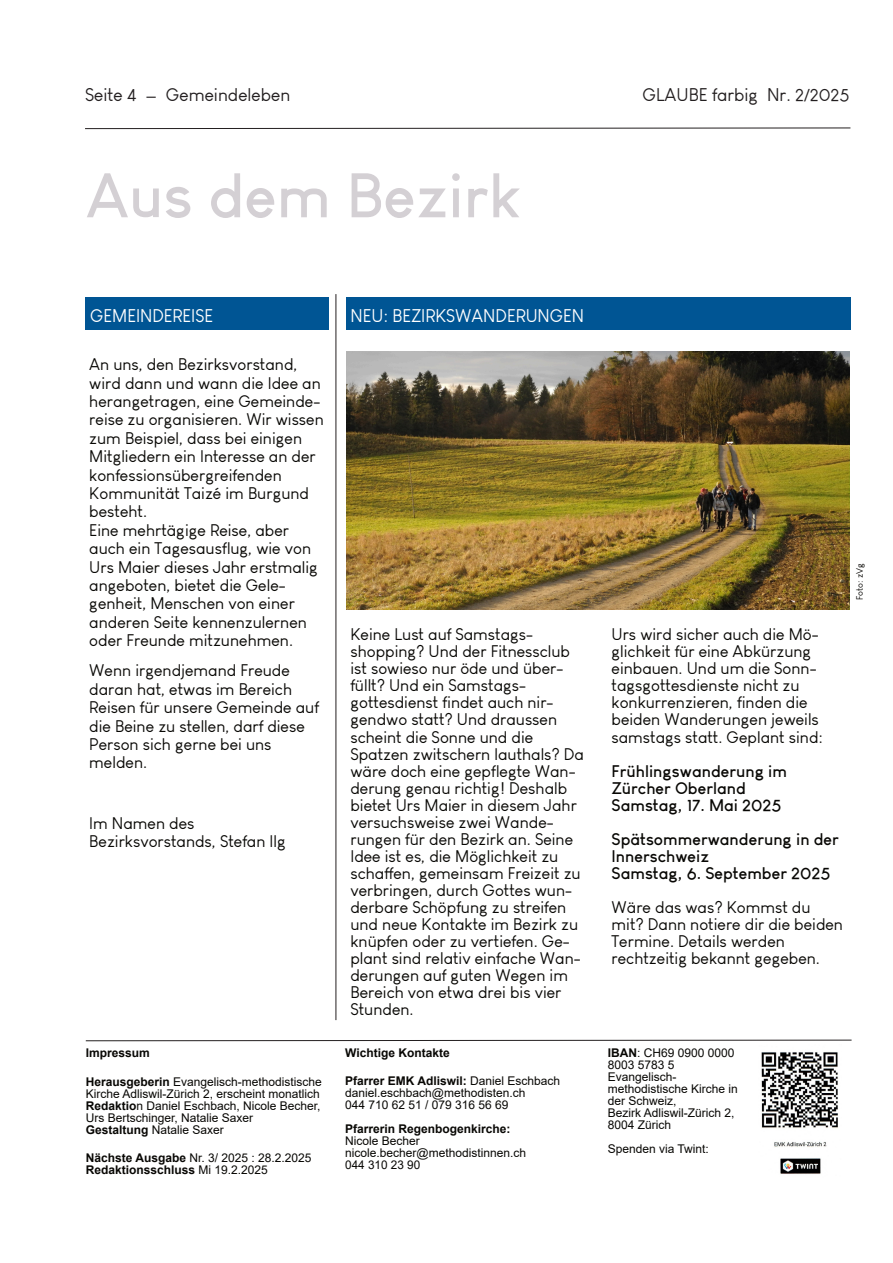
<style>
.page{position:relative;width:893px;height:1263px;background:#fff}
.page>*{position:absolute;margin:0;border:0;box-sizing:border-box;transform-origin:0 0}
.t1{font:700 61.5px "Louis George Cafe";color:#d4d0d4}
.t2{font:18px "Louis George Cafe";color:#231f20}
.t3{font:18px "Louis George Cafe";color:#fff}
.t4{font:16.5px/17.1px "Louis George Cafe";color:#080704}
.t5{font:700 16.5px/17.1px "Louis George Cafe";color:#080704}
.t6{font:12px/12px "Arial";color:#080704}
.t7{font:700 12px/12px "Arial";color:#080704}
.t8{font:9px "Louis George Cafe";color:#080704}
.s1{font-size:16.5px}
.s2{font-weight:700}
.s3{font-weight:400}
</style>
<div class="page">
<svg style="left:85px;top:127px;width:766px;height:2px;background:#918f8f"></svg>
<div style="left:346px;top:298px;width:504px;height:32px;background:#005594"></div>
<img style="left:346px;top:351px;width:503px;height:258px">
<svg style="left:85px;top:1039px;width:767px;height:2px"></svg>
<hr style="left:336px;top:294px;width:1px;height:726px;background:#231f20">
<img style="left:761px;top:1052px;width:77px;height:122px">
<div style="left:86px;top:298px;width:243px;height:32px;background:#005594"></div>
<p class="t2" style="left:85px;top:85px;width:207px">Seite 4 <span class="s1">—</span> Gemeindeleben</p>
<p class="t2" style="left:642px;top:85px;width:208px">GLAUBE farbig Nr. 2/2025</p>
<h1 class="t1" style="left:86px;top:162px;width:437px">Aus dem Bezirk</h1>
<p class="t3" style="left:90px;top:306px;width:124px">GEMEINDEREISE</p>
<p class="t4" style="left:89px;top:355px;width:236px;line-height:18.5px">An uns, den Bezirksvorstand, wird dann und wann die Idee an herangetragen, eine Gemeinde&shy;reise zu organisieren. Wir wissen zum Beispiel, dass bei einigen<br>Mitgliedern ein Interesse an der konfessionsübergreifenden<br>Kommunität Taizé im Burgund besteht.<br>Eine mehrtägige Reise, aber auch ein Tagesausflug, wie von<br>Urs Maier dieses Jahr erstmalig angeboten, bietet die Gele&shy;genheit, Menschen von einer anderen Seite kennenzulernen oder Freunde mitzunehmen.</p>
<p class="t4" style="left:89px;top:661px;width:231px;line-height:18.5px">Wenn irgendjemand Freude daran hat, etwas im Bereich<br>Reisen für unsere Gemeinde auf die Beine zu stellen, darf diese<br>Person sich gerne bei uns melden.</p>
<p class="t4" style="left:89px;top:814px;width:198px;line-height:18.5px">Im Namen des<br>Bezirksvorstands, Stefan Ilg</p>
<p class="t7" style="left:86px;top:1048px;width:66px">Impressum</p>
<p class="t6" style="left:86px;top:1076px;width:238px"><span class="s2">Herausgeberin</span> Evangelisch-methodistische Kirche Adliswil-Zürich 2, erscheint monatlich <span class="s2">Redaktio</span>n Daniel Eschbach, Nicole Becher, Urs Bertschinger, Natalie Saxer<br><span class="s2">Gestaltung</span> Natalie Saxer</p>
<p class="t7" style="left:86px;top:1153px;width:227px">Nächste Ausgabe <span class="s3">Nr. 3/ 2025 : 28.2.2025<br></span>Redaktionsschluss <span class="s3">Mi 19.2.2025</span></p>
<p class="t3" style="left:351px;top:306px;width:235px">NEU: BEZIRKSWANDERUNGEN</p>
<p class="t4" style="left:350px;top:626px;width:235px">Keine Lust auf Samstags&shy;shopping? Und der Fitnessclub ist sowieso nur öde und über&shy;füllt? Und ein Samstags&shy;gottesdienst findet auch nir&shy;gendwo statt? Und draussen scheint die Sonne und die<br>Spatzen zwitschern lauthals? Da wäre doch eine gepflegte Wan&shy;derung genau richtig! Deshalb bietet Urs Maier in diesem Jahr versuchsweise zwei Wande&shy;rungen für den Bezirk an. Seine<br>Idee ist es, die Möglichkeit zu schaffen, gemeinsam Freizeit zu verbringen, durch Gottes wun&shy;derbare Schöpfung zu streifen und neue Kontakte im Bezirk zu knüpfen oder zu vertiefen. Ge&shy;plant sind relativ einfache Wan&shy;derungen auf guten Wegen im<br>Bereich von etwa drei bis vier<br>Stunden.</p>
<p class="t4" style="left:612px;top:626px;width:213px">Urs wird sicher auch die Mö&shy;glichkeit für eine Abkürzung einbauen. Und um die Sonn&shy;tagsgottesdienste nicht zu konkurrenzieren, finden die beiden Wanderungen jeweils samstags statt. Geplant sind:</p>
<p class="t5" style="left:612px;top:762px;width:177px">Frühlingswanderung im<br>Zürcher Oberland<br>Samstag, 17. Mai 2025</p>
<p class="t5" style="left:612px;top:830px;width:229px">Spätsommerwanderung in der<br>Innerschweiz<br>Samstag, 6. September 2025</p>
<p class="t4" style="left:612px;top:898px;width:233px">Wäre das was? Kommst du mit? Dann notiere dir die beiden<br>Termine. Details werden rechtzeitig bekannt gegeben.</p>
<p class="t7" style="left:345px;top:1047px;width:106px">Wichtige Kontakte</p>
<p class="t6" style="left:345px;top:1076px;width:216px"><span class="s2">Pfarrer EMK Adliswil:</span> Daniel Eschbach daniel.eschbach@methodisten.ch<br>044 710 62 51 / 079 316 56 69</p>
<p class="t7" style="left:345px;top:1124px;width:167px">Pfarrerin Regenbogenkirche:</p>
<p class="t6" style="left:345px;top:1136px;width:182px">Nicole Becher nicole.becher@methodistinnen.ch<br>044 310 23 90</p>
<p class="t6" style="left:608px;top:1047px;width:132px"><span class="s2">IBAN</span>: CH69 0900 0000<br>8003 5783 5<br>Evangelisch&shy;methodistische Kirche in der Schweiz,<br>Bezirk Adliswil-Zürich 2,<br>8004 Zürich</p>
<p class="t6" style="left:608px;top:1143px;width:103px">Spenden via Twint:</p>
<p class="t8" style="left:855px;top:600px;width:38px;rotate:-90deg">Foto: zVg</p>
</div>
